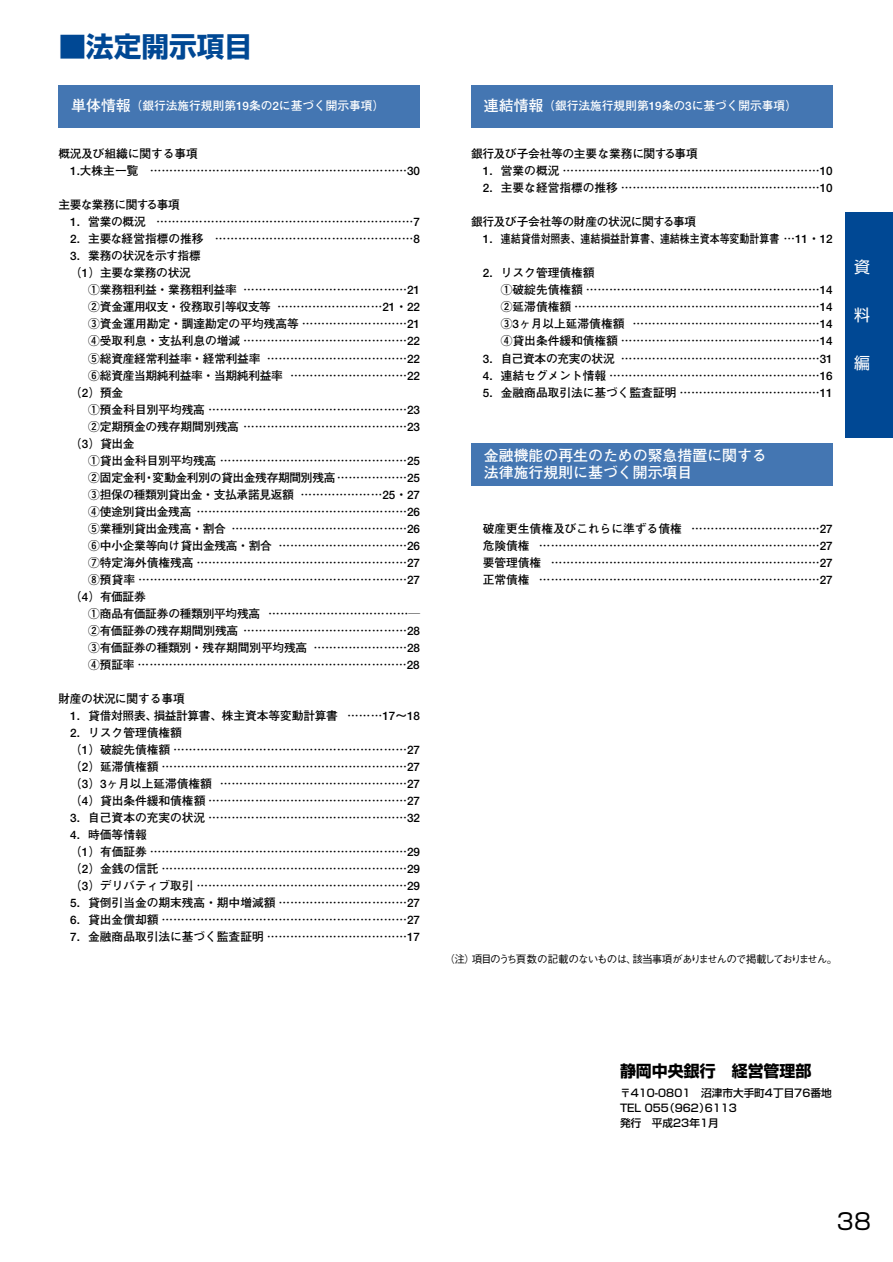
<style>
.page{position:relative;width:893px;height:1262px;background:#fff}
.page>*{position:absolute;margin:0;border:0;box-sizing:border-box;transform-origin:0 0}
.t1{font:700 27.6px "Shin Go";color:#004894}
.t2{font:22.5px "Shin Go";color:#000}
.t3{font:700 15.9px "Shin Go";color:#000}
.t4{font:15.9px "Shin Go";color:#fff}
.t5{font:700 14.85px/17px "Futo Go B101";color:#fff}
.t6{font:700 11.7px/17px "Futo Go B101";color:#000}
.t7{font:700 11.7px "Futo Go B101";letter-spacing:-.025em;color:#000}
.t8{font:700 11.7px "Futo Go B101";letter-spacing:-.02em;color:#000}
.t9{font:700 11.7px "Futo Go B101";color:#fff}
.t10{font:700 11.7px "Futo Go B101";letter-spacing:-.03em;color:#000}
.t11{font:700 11.7px "Futo Go B101";letter-spacing:-.045em;color:#000}
.t12{font:500 10.65px/14.9px "Shin Go";color:#000}
.t13{font:500 10.65px "Gothic BBB";letter-spacing:-.11em;color:#000}
.s1{font-size:14.85px}
</style>
<div class="page">
<div style="left:58px;top:85px;width:362px;height:43px;background:#4476b2"></div>
<div style="left:471px;top:85px;width:361px;height:43px;background:#4476b2"></div>
<div style="left:471px;top:443px;width:361px;height:43px;background:#4476b2"></div>
<div style="left:845px;top:213px;width:47px;height:225px;background:#004894"></div>
<h1 class="t1" style="left:58px;top:36px;width:195px">■法定開示項目</h1>
<p class="t9" style="left:71px;top:101px;width:314px"><span class="s1">単体情報</span>（銀行法施行規則第19条の2に基づく開示事項）</p>
<p class="t9" style="left:484px;top:101px;width:314px"><span class="s1">連結情報</span>（銀行法施行規則第19条の3に基づく開示事項）</p>
<p class="t6" style="left:70px;top:147px;width:351px;text-indent:-12px">概況及び組織に関する事項<br>1.大株主一覧 …………………………………………………………30</p>
<p class="t11" style="left:58px;top:201px;width:123px">主要な業務に関する事項</p>
<p class="t6" style="left:70px;top:215px;width:351px">1. 営業の概況 …………………………………………………………7</p>
<p class="t6" style="left:70px;top:232px;width:351px">2. 主要な経営指標の推移 ……………………………………………8</p>
<p class="t10" style="left:70px;top:252px;width:132px">3. 業務の状況を示す指標</p>
<p class="t7" style="left:70px;top:269px;width:122px">（1）主要な業務の状況</p>
<p class="t7" style="left:88px;top:286px;width:333px">①業務粗利益・業務粗利益率 ……………………………………21</p>
<p class="t7" style="left:88px;top:303px;width:333px">②資金運用収支・役務取引等収支等 ………………………21・22</p>
<p class="t6" style="left:88px;top:317px;width:333px">③資金運用勘定・調達勘定の平均残高等 ………………………21</p>
<p class="t6" style="left:88px;top:334px;width:333px">④受取利息・支払利息の増減 ……………………………………22</p>
<p class="t7" style="left:88px;top:354px;width:333px">⑤総資産経常利益率・経常利益率 ………………………………22</p>
<p class="t7" style="left:88px;top:371px;width:333px">⑥総資産当期純利益率・当期純利益率 …………………………22</p>
<p class="t6" style="left:70px;top:385px;width:55px">（2）預金</p>
<p class="t6" style="left:88px;top:402px;width:333px">①預金科目別平均残高 ……………………………………………23</p>
<p class="t6" style="left:88px;top:419px;width:333px">②定期預金の残存期間別残高 ……………………………………23</p>
<p class="t6" style="left:70px;top:436px;width:66px">（3）貸出金</p>
<p class="t6" style="left:88px;top:453px;width:333px">①貸出金科目別平均残高 …………………………………………25</p>
<p class="t7" style="left:88px;top:473px;width:333px">②固定金利・変動金利別の貸出金残存期間別残高………………25</p>
<p class="t7" style="left:88px;top:490px;width:333px">③担保の種類別貸出金・支払承諾見返額 …………………25・27</p>
<p class="t7" style="left:88px;top:507px;width:333px">④使途別貸出金残高 ………………………………………………26</p>
<p class="t7" style="left:88px;top:524px;width:333px">⑤業種別貸出金残高・割合 ………………………………………26</p>
<p class="t8" style="left:88px;top:541px;width:333px">⑥中小企業等向け貸出金残高・割合 ……………………………26</p>
<p class="t6" style="left:88px;top:555px;width:333px">⑦特定海外債権残高 ………………………………………………27</p>
<p class="t6" style="left:88px;top:572px;width:333px">⑧預貸率 ……………………………………………………………27</p>
<p class="t6" style="left:70px;top:589px;width:77px">（4）有価証券</p>
<p class="t7" style="left:88px;top:609px;width:333px">①商品有価証券の種類別平均残高 ………………………………―</p>
<p class="t6" style="left:88px;top:623px;width:333px">②有価証券の残存期間別残高 ……………………………………28</p>
<p class="t7" style="left:88px;top:643px;width:333px">③有価証券の種類別・残存期間別平均残高 ……………………28</p>
<p class="t6" style="left:88px;top:657px;width:333px">④預証率 ……………………………………………………………28</p>
<p class="t6" style="left:58px;top:691px;width:128px">財産の状況に関する事項</p>
<p class="t8" style="left:70px;top:711px;width:351px">1. 貸借対照表、損益計算書、株主資本等変動計算書 ………17～18</p>
<p class="t6" style="left:70px;top:725px;width:351px">2. リスク管理債権額<br>（1）破綻先債権額 ……………………………………………………27（2）延滞債権額 ………………………………………………………27（3）3ヶ月以上延滞債権額 …………………………………………27（4）貸出条件緩和債権額 ……………………………………………27</p>
<p class="t6" style="left:70px;top:810px;width:351px">3. 自己資本の充実の状況 ……………………………………………32</p>
<p class="t6" style="left:70px;top:827px;width:351px">4. 時価等情報　<br>（1）有価証券 …………………………………………………………29（2）金銭の信託 ………………………………………………………29（3）デリバティブ取引 ………………………………………………29</p>
<p class="t6" style="left:70px;top:895px;width:351px">5. 貸倒引当金の期末残高・期中増減額 ……………………………27</p>
<p class="t6" style="left:70px;top:912px;width:351px">6. 貸出金償却額 ………………………………………………………27</p>
<p class="t6" style="left:70px;top:929px;width:351px">7. 金融商品取引法に基づく監査証明 ………………………………17</p>
<p class="t7" style="left:471px;top:149px;width:228px">銀行及び子会社等の主要な業務に関する事項</p>
<p class="t6" style="left:483px;top:164px;width:351px">1. 営業の概況 …………………………………………………………10</p>
<p class="t6" style="left:483px;top:181px;width:351px">2. 主要な経営指標の推移 ……………………………………………10</p>
<p class="t7" style="left:471px;top:217px;width:227px">銀行及び子会社等の財産の状況に関する事項</p>
<p class="t6" style="left:483px;top:232px;width:351px">1. 連結貸借対照表、連結損益計算書、連結株主資本等変動計算書 …11・12</p>
<p class="t6" style="left:501px;top:266px;width:333px;text-indent:-18px">2. リスク管理債権額　<br>①破綻先債権額 ……………………………………………………14<br>②延滞債権額 ………………………………………………………14<br>③3ヶ月以上延滞債権額 …………………………………………14<br>④貸出条件緩和債権額 ……………………………………………14</p>
<p class="t7" style="left:483px;top:354px;width:351px">3. 自己資本の充実の状況 ……………………………………………31</p>
<p class="t6" style="left:483px;top:368px;width:351px">4. 連結セグメント情報 ………………………………………………16</p>
<p class="t6" style="left:483px;top:385px;width:351px">5. 金融商品取引法に基づく監査証明 ………………………………11</p>
<p class="t5" style="left:484px;top:448px;width:284px">金融機能の再生のための緊急措置に関する法律施行規則に基づく開示項目</p>
<p class="t6" style="left:483px;top:521px;width:351px;text-align:justify">破産更生債権及びこれらに準ずる債権 ……………………………27危険債権 ………………………………………………………………27要管理債権 ……………………………………………………………27正常債権 ………………………………………………………………27</p>
<p class="t13" style="left:444px;top:954px;width:394px">（注）項目のうち頁数の記載のないものは、該当事項がありませんので掲載しておりません。</p>
<h3 class="t4" style="left:854px;top:261px;width:17px">資</h3>
<h3 class="t4" style="left:854px;top:309px;width:17px">料</h3>
<h3 class="t4" style="left:854px;top:357px;width:17px">編</h3>
<h3 class="t3" style="left:620px;top:1065px;width:193px">静岡中央銀行　経営管理部</h3>
<p class="t12" style="left:620px;top:1087px;width:213px">〒410-0801 沼津市大手町4丁目76番地<br>TEL 055（962）6113<br>発行　平成23年1月</p>
<h2 class="t2" style="left:836px;top:1213px;width:36px">38</h2>
</div>
